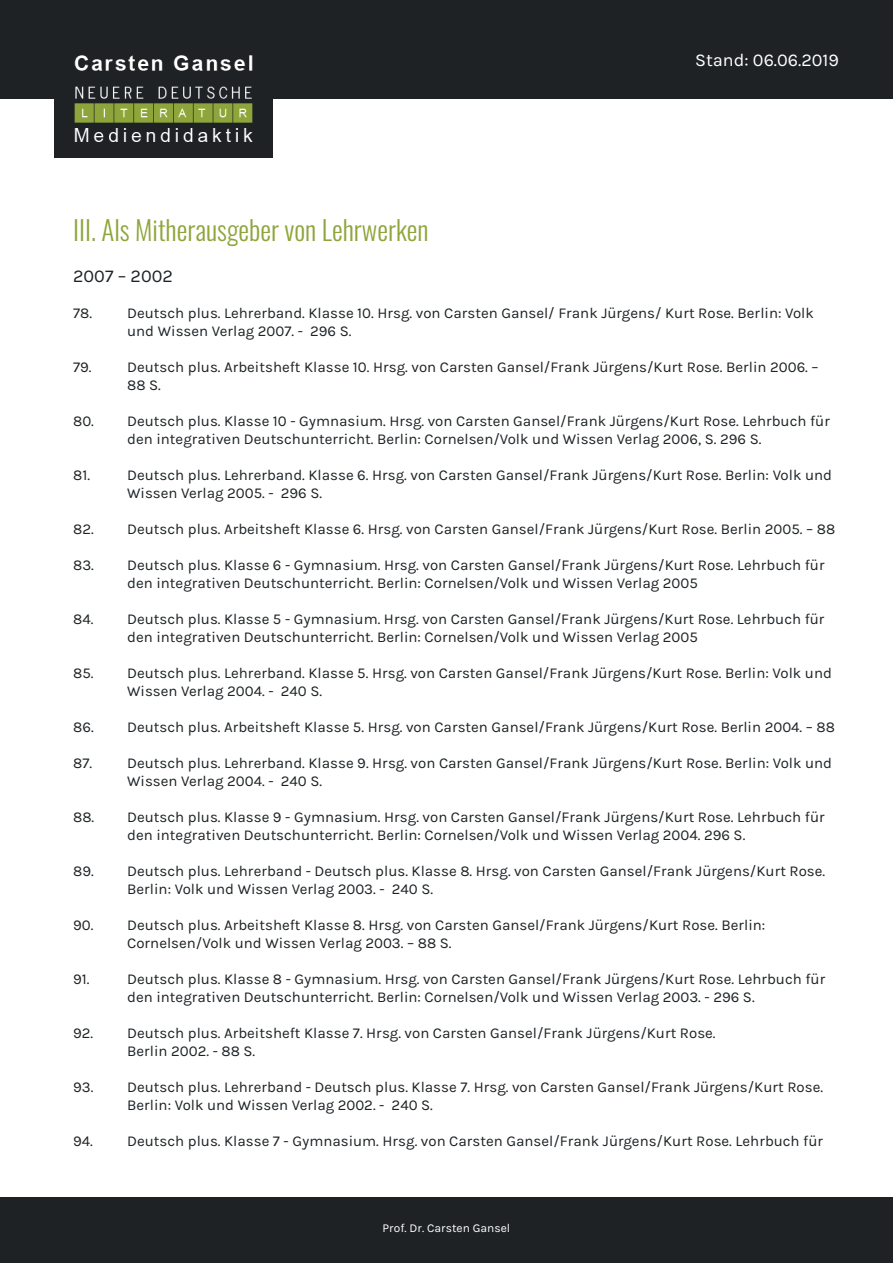
<style>
.page{position:relative;width:893px;height:1263px;background:#fff}
.page>*{position:absolute;margin:0;border:0;box-sizing:border-box;transform-origin:0 0}
.t1{font:300 27px "Oswald";color:#8da53a}
.t2{font:18px "Karla";color:#fff}
.t3{font:18px "Karla";color:#1d2225}
.t4{font:15px/18px "Karla";color:#1d2225}
.t5{font:12px "Karla";color:#fff}
</style>
<div class="page">
<div style="left:54px;top:39px;width:218px;height:119px;background:#1e2225"></div>
<div style="left:0;top:0;width:893px;height:99px;background:#1e2225"></div>
<img style="left:74px;top:55px;width:179px;height:87px">
<div style="left:0;top:1197px;width:893px;height:66px;background:#1e2225"></div>
<h1 class="t1" style="left:73px;top:206px;width:357px">III. Als Mitherausgeber von Lehrwerken</h1>
<p class="t2" style="left:695px;top:50px;width:145px">Stand: 06.06.2019</p>
<p class="t3" style="left:73px;top:266px;width:101px">2007 – 2002</p>
<p class="t4" style="left:127px;top:305px;width:688px;text-indent:-54px">78. Deutsch plus. Lehrerband. Klasse 10. Hrsg. von Carsten Gansel/ Frank Jürgens/ Kurt Rose. Berlin: Volk und Wissen Verlag 2007. - 296 S.</p>
<p class="t4" style="left:127px;top:359px;width:693px;text-indent:-54px">79. Deutsch plus. Arbeitsheft Klasse 10. Hrsg. von Carsten Gansel/Frank Jürgens/Kurt Rose. Berlin 2006. –<br>88 S.</p>
<p class="t4" style="left:127px;top:413px;width:704px;text-indent:-54px">80. Deutsch plus. Klasse 10 - Gymnasium. Hrsg. von Carsten Gansel/Frank Jürgens/Kurt Rose. Lehrbuch für den integrativen Deutschunterricht. Berlin: Cornelsen/Volk und Wissen Verlag 2006, S. 296 S.</p>
<p class="t4" style="left:73px;top:467px;width:18px">81.</p>
<p class="t4" style="left:127px;top:467px;width:706px">Deutsch plus. Lehrerband. Klasse 6. Hrsg. von Carsten Gansel/Frank Jürgens/Kurt Rose. Berlin: Volk und<br>Wissen Verlag 2005. - 296 S.</p>
<p class="t4" style="left:73px;top:521px;width:763px">82. Deutsch plus. Arbeitsheft Klasse 6. Hrsg. von Carsten Gansel/Frank Jürgens/Kurt Rose. Berlin 2005. – 88</p>
<p class="t4" style="left:127px;top:557px;width:699px;text-indent:-54px">83. Deutsch plus. Klasse 6 - Gymnasium. Hrsg. von Carsten Gansel/Frank Jürgens/Kurt Rose. Lehrbuch für den integrativen Deutschunterricht. Berlin: Cornelsen/Volk und Wissen Verlag 2005</p>
<p class="t4" style="left:127px;top:611px;width:699px;text-indent:-54px">84. Deutsch plus. Klasse 5 - Gymnasium. Hrsg. von Carsten Gansel/Frank Jürgens/Kurt Rose. Lehrbuch für den integrativen Deutschunterricht. Berlin: Cornelsen/Volk und Wissen Verlag 2005</p>
<p class="t4" style="left:127px;top:665px;width:706px;text-indent:-54px">85. Deutsch plus. Lehrerband. Klasse 5. Hrsg. von Carsten Gansel/Frank Jürgens/Kurt Rose. Berlin: Volk und<br>Wissen Verlag 2004. - 240 S.</p>
<p class="t4" style="left:73px;top:719px;width:763px">86. Deutsch plus. Arbeitsheft Klasse 5. Hrsg. von Carsten Gansel/Frank Jürgens/Kurt Rose. Berlin 2004. – 88</p>
<p class="t4" style="left:127px;top:755px;width:706px;text-indent:-54px">87. Deutsch plus. Lehrerband. Klasse 9. Hrsg. von Carsten Gansel/Frank Jürgens/Kurt Rose. Berlin: Volk und<br>Wissen Verlag 2004. - 240 S.</p>
<p class="t4" style="left:127px;top:809px;width:699px;text-indent:-54px">88. Deutsch plus. Klasse 9 - Gymnasium. Hrsg. von Carsten Gansel/Frank Jürgens/Kurt Rose. Lehrbuch für den integrativen Deutschunterricht. Berlin: Cornelsen/Volk und Wissen Verlag 2004. 296 S.</p>
<p class="t4" style="left:127px;top:863px;width:700px;text-indent:-54px">89. Deutsch plus. Lehrerband - Deutsch plus. Klasse 8. Hrsg. von Carsten Gansel/Frank Jürgens/Kurt Rose.<br>Berlin: Volk und Wissen Verlag 2003. - 240 S.</p>
<p class="t4" style="left:127px;top:917px;width:640px;text-indent:-54px">90. Deutsch plus. Arbeitsheft Klasse 8. Hrsg. von Carsten Gansel/Frank Jürgens/Kurt Rose. Berlin:<br>Cornelsen/Volk und Wissen Verlag 2003. – 88 S.</p>
<p class="t4" style="left:73px;top:971px;width:18px">91.</p>
<p class="t4" style="left:127px;top:971px;width:700px">Deutsch plus. Klasse 8 - Gymnasium. Hrsg. von Carsten Gansel/Frank Jürgens/Kurt Rose. Lehrbuch für den integrativen Deutschunterricht. Berlin: Cornelsen/Volk und Wissen Verlag 2003. - 296 S.</p>
<p class="t4" style="left:127px;top:1025px;width:590px;text-indent:-54px">92. Deutsch plus. Arbeitsheft Klasse 7. Hrsg. von Carsten Gansel/Frank Jürgens/Kurt Rose.<br>Berlin 2002. - 88 S.</p>
<p class="t4" style="left:127px;top:1079px;width:697px;text-indent:-54px">93. Deutsch plus. Lehrerband - Deutsch plus. Klasse 7. Hrsg. von Carsten Gansel/Frank Jürgens/Kurt Rose.<br>Berlin: Volk und Wissen Verlag 2002. - 240 S.</p>
<p class="t4" style="left:73px;top:1133px;width:751px">94. Deutsch plus. Klasse 7 - Gymnasium. Hrsg. von Carsten Gansel/Frank Jürgens/Kurt Rose. Lehrbuch für</p>
<p class="t5" style="left:383px;top:1221px;width:129px">Prof. Dr. Carsten Gansel</p>
</div>
